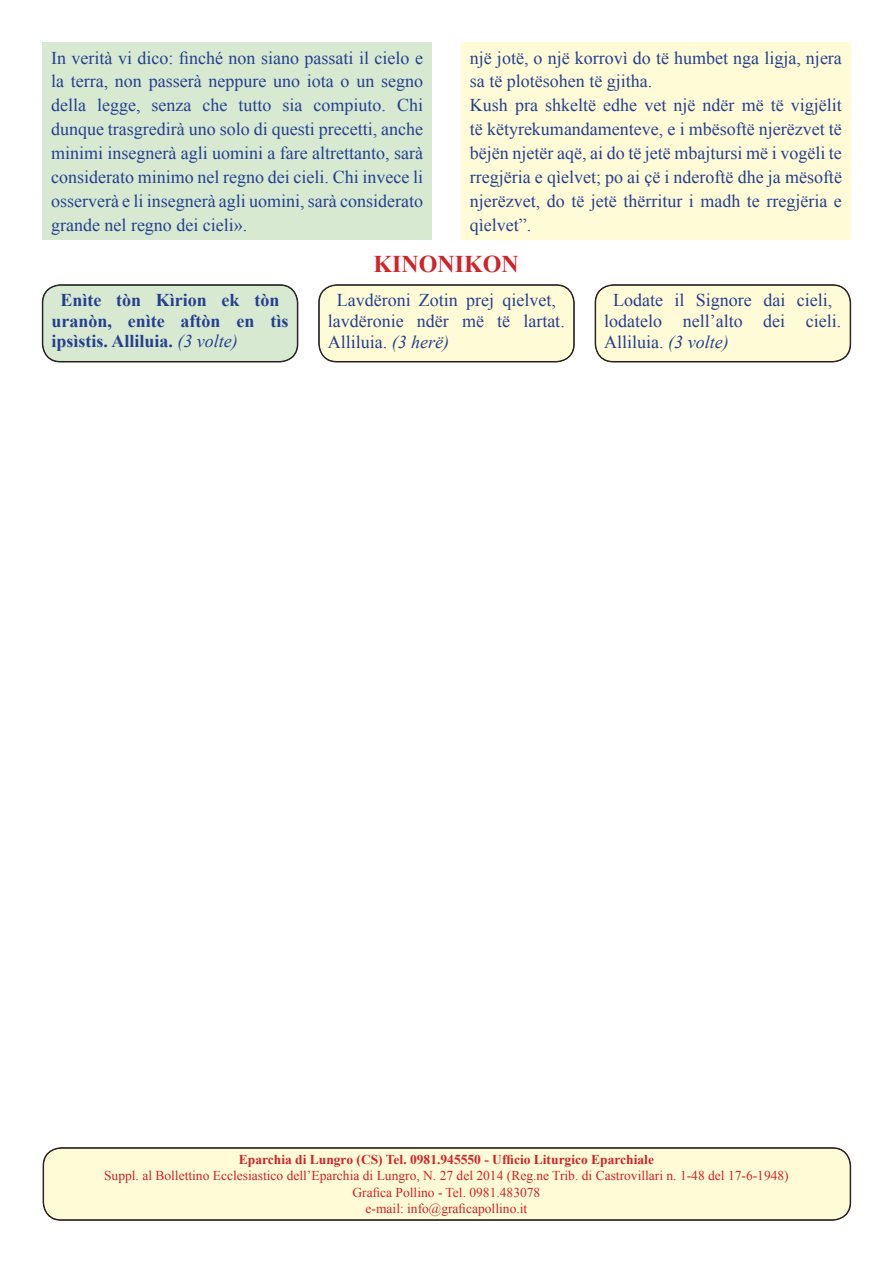
<style>
.page{position:relative;width:893px;height:1263px;background:#fff}
.page>*{position:absolute;margin:0;border:0;box-sizing:border-box;transform-origin:0 0}
.Normale{font:700 24px "Times New Roman";color:#d1232a}
.Body_Text_2{font:18px/24px "Times New Roman";color:#253f8e}
.t1{font:700 18px/20.7px "Times New Roman";color:#253f8e}
.Normale-2{font:13.5px "Times New Roman";color:#d1232a}
.Normale-3{font:700 13.5px "Times New Roman";color:#d1232a}
.s1{font-weight:400;font-style:italic}
.s2{font-style:italic}
</style>
<div class="page">
<div style="left:43px;top:285px;width:255px;height:77px;background:#d8e9d2;border-radius:18px"></div>
<div style="left:43px;top:285px;width:254px;height:77px;border:1px solid #231f20;border-radius:18px"></div>
<div style="left:319px;top:285px;width:255px;height:77px;background:#fffbd6;border-radius:18px"></div>
<div style="left:319px;top:285px;width:255px;height:77px;border:1px solid #231f20;border-radius:18px"></div>
<div style="left:595px;top:285px;width:255px;height:77px;background:#fffbd6;border-radius:18px"></div>
<div style="left:596px;top:285px;width:254px;height:77px;border:1px solid #231f20;border-radius:18px"></div>
<div style="left:43px;top:43px;width:389px;height:197px;background:#d8e9d2"></div>
<div style="left:461px;top:43px;width:389px;height:197px;background:#fffbd6"></div>
<div style="left:43px;top:1148px;width:807px;height:72px;background:#fffbd6;border-radius:18px"></div>
<div style="left:44px;top:1148px;width:806px;height:72px;border:1px solid #231f20;border-radius:18px"></div>
<p class="Body_Text_2" style="left:51px;top:45px;width:374px;text-align:justify">In verità vi dico: finché non siano passati il cielo e la terra, non passerà neppure uno iota o un segno della legge, senza che tutto sia compiuto. Chi dunque trasgredirà uno solo di questi precetti, anche minimi insegnerà agli uomini a fare altrettanto, sarà considerato minimo nel regno dei cieli. Chi invece li osserverà e li insegnerà agli uomini, sarà considerato grande nel regno dei cieli».</p>
<p class="Body_Text_2" style="left:470px;top:45px;width:374px">një jotë, o një korrovì do të humbet nga ligja, njera sa të plotësohen të gjitha.</p>
<p class="Body_Text_2" style="left:470px;top:93px;width:374px;text-align:justify">Kush pra shkeltë edhe vet një ndër më të vigjëlit të këtyrekumandamenteve, e i mbësoftë njerëzvet të bëjën njetër aqë, ai do të jetë mbajtursi më i vogëli te rregjëria e qìelvet; po ai çë i nderoftë dhe ja mësoftë njerëzvet, do të jetë thërritur i madh te rregjëria e qìelvet”.</p>
<p class="Normale" style="left:373px;top:248px;width:147px">KINONIKON</p>
<p class="t1" style="left:51px;top:289px;width:238px;text-indent:9px">Enìte tòn Kìrion ek tòn uranòn, enìte aftòn en tìs ipsìstis. Alliluia. <span class="s1">(3 volte)</span></p>
<p class="Body_Text_2" style="left:328px;top:290px;width:239px;line-height:20.7px;text-indent:9px">Lavdëroni Zotin prej qielvet, lavdëronie ndër më të lartat.<br>Alliluia. <span class="s2">(3 herë)</span></p>
<p class="Body_Text_2" style="left:604px;top:290px;width:239px;line-height:20.7px;text-indent:9px">Lodate il Signore dai cieli, lodatelo nell’alto dei cieli.<br>Alliluia. <span class="s2">(3 volte)</span></p>
<p class="Normale-3" style="left:239px;top:1150px;width:417px">Eparchia di Lungro (CS) Tel. 0981.945550 - Ufficio Liturgico Eparchiale</p>
<p class="Normale-2" style="left:104px;top:1167px;width:686px">Suppl. al Bollettino Ecclesiastico dell’Eparchia di Lungro, N. 27 del 2014 (Reg.ne Trib. di Castrovillari n. 1-48 del 17-6-1948)</p>
<p class="Normale-2" style="left:353px;top:1183px;width:189px">Grafica Pollino - Tel. 0981.483078</p>
<p class="Normale-2" style="left:366px;top:1199px;width:163px">e-mail: info@graficapollino.it</p>
</div>
